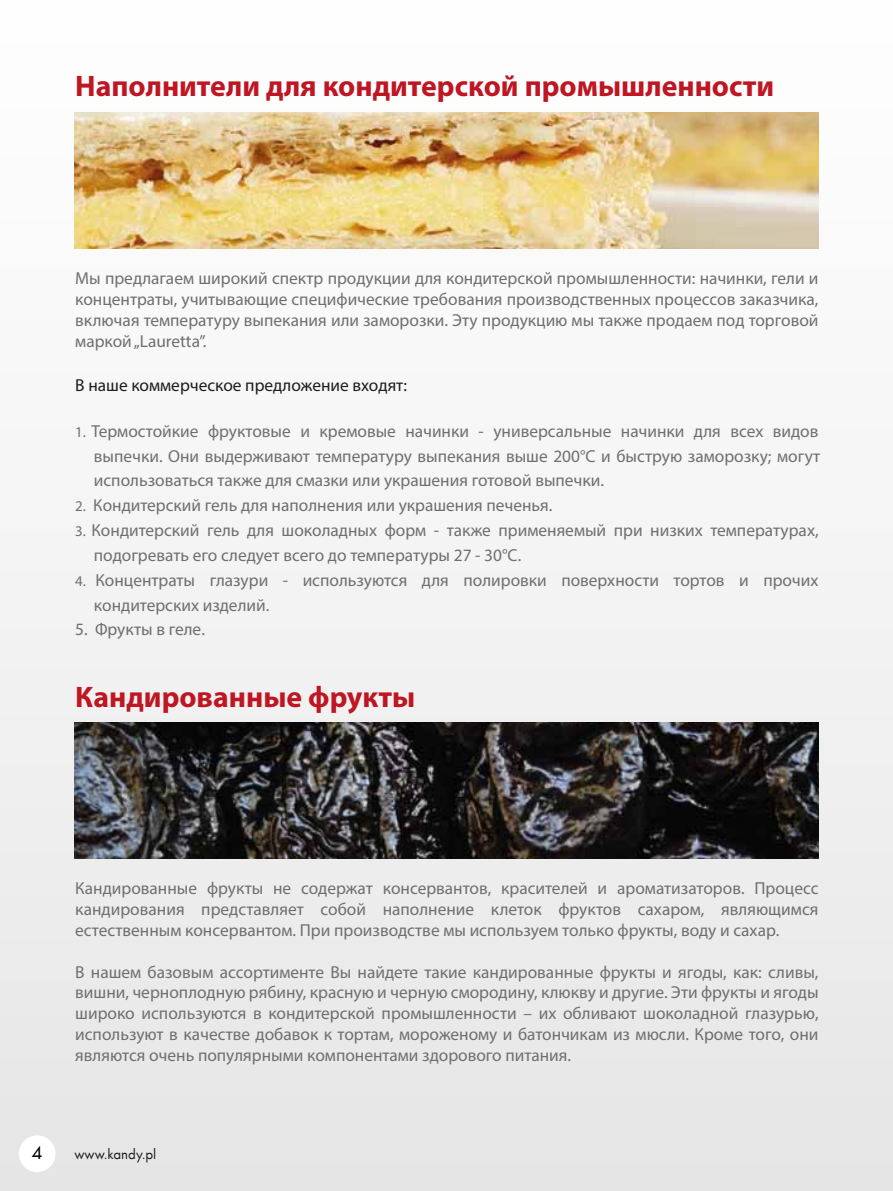
<style>
.page{position:relative;width:893px;height:1191px;background:#fff}
.page>*{position:absolute;margin:0;border:0;box-sizing:border-box;transform-origin:0 0}
.t1{font:700 29.75px "Myriad Pro";color:#be1622}
.t2{font:18.72px "Futura TEE";color:#000101;scale:1.06 1}
.t3{font:17.32px/20.8px "Myriad Pro";color:#706f6f;text-align:justify}
.t4{font:17.32px "Myriad Pro";color:#1d1d1b}
.t5{font:14.88px "Futura TEE";color:#1d1d1b}
.s1{font-size:14.88px}
.s2{color:#f6f6f6}
.s3{color:rgb(246 246 246/.12)}
</style>
<div class="page">
<div style="left:0;top:0;width:893px;height:1191px;background:linear-gradient(to right,#f2f2f2,#f2f2f2)"></div>
<div style="left:19px;top:1135px;width:37px;height:37px;background:#fff;border-radius:50%"></div>
<img style="left:74px;top:722px;width:745px;height:136px">
<img style="left:74px;top:112px;width:745px;height:137px">
<h1 class="t1" style="left:75px;top:67px;width:701px">Наполнители для кондитерской промышленности</h1>
<p class="t3" style="left:75px;top:267px;width:745px">Мы предлагаем широкий спектр продукции для кондитерской промышленности: начинки, гели и концентраты, учитывающие специфические требования производственных процессов заказчика, включая температуру выпекания или заморозки. Эту продукцию мы также продаем под торговой маркой „Lauretta”.</p>
<p class="t4" style="left:75px;top:375px;width:333px">В наше коммерческое предложение входят:</p>
<p class="t3" style="left:75px;top:420px;width:745px"><span class="s1">1.</span><span class="s2">r</span>Термостойкие фруктовые и кремовые начинки - универсальные начинки для всех видов</p>
<p class="t3" style="left:94px;top:443px;width:728px;line-height:24.8px">выпечки. Они выдерживают температуру выпекания выше 200°C и быструю заморозку; могут использоваться также для смазки или украшения готовой выпечки.</p>
<p class="t3" style="left:75px;top:493px;width:745px;line-height:24.8px"><span class="s1">2.</span> Кондитерский гель для наполнения или украшения печенья.<br><span class="s1">3.</span><span class="s2">r</span>Кондитерский гель для шоколадных форм - также применяемый при низких температурах,</p>
<p class="t3" style="left:75px;top:569px;width:745px"><span class="s1">4.</span><span class="s3">o</span>Концентраты глазури - используются для полировки поверхности тортов и прочих</p>
<p class="t3" style="left:75px;top:619px;width:131px">5. <span class="s3">,</span>Фрукты в геле.</p>
<p class="t3" style="left:94px;top:544px;width:429px">подогревать его следует всего до температуры 27 - 30°C.</p>
<p class="t3" style="left:94px;top:594px;width:177px">кондитерских изделий.</p>
<h1 class="t1" style="left:75px;top:677px;width:342px">Кандированные фрукты</h1>
<p class="t3" style="left:75px;top:877px;width:745px">Кандированные фрукты не содержат консервантов, красителей и ароматизаторов. Процесс кандирования представляет собой наполнение клеток фруктов сахаром, являющимся естественным консервантом. При производстве мы используем только фрукты, воду и сахар.</p>
<p class="t3" style="left:75px;top:961px;width:745px">В нашем базовым ассортименте Вы найдете такие кандированные фрукты и ягоды, как: сливы, вишни, черноплодную рябину, красную и черную смородину, клюкву и другие. Эти фрукты и ягоды широко используются в кондитерской промышленности – их обливают шоколадной глазурью, используют в качестве добавок к тортам, мороженому и батончикам из мюсли. Кроме того, они являются очень популярными компонентами здорового питания.</p>
<p class="t2" style="left:32px;top:1141px;width:12px">4</p>
<p class="t5" style="left:74px;top:1145px;width:83px">www.kandy.pl</p>
</div>
